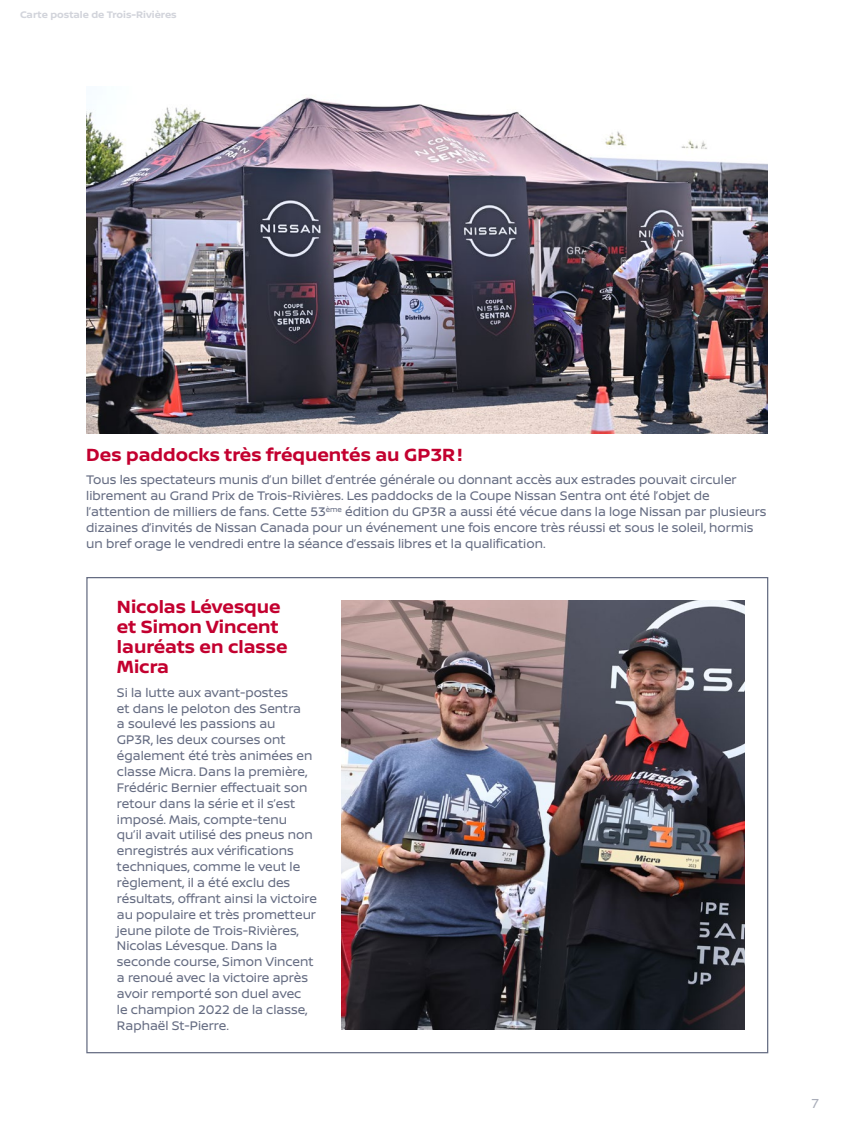
<style>
.page{position:relative;width:854px;height:1139px;background:#fff}
.page>*{position:absolute;margin:0;border:0;box-sizing:border-box;transform-origin:0 0}
.S-titre_3{font:700 18.75px/20px "Nissan Brand";color:#c3002f}
.Texte{font:13.88px "Nissan Brand";color:#a9adb9}
.Légende_photo{font:13.25px/15.9px "Nissan Brand";color:#656c82}
.Ancre_de_texte__suit{font:700 10.12px "Nissan Brand";color:#d2d4db}
</style>
<div class="page">
<img style="left:86px;top:97px;width:681px;height:336px">
<img style="left:341px;top:600px;width:403px;height:429px">
<p class="Ancre_de_texte__suit" style="left:20px;top:7px;width:158px">Carte postale de Trois-Rivières</p>
<p class="S-titre_3" style="left:86px;top:444px;width:377px">Des paddocks très fréquentés au GP3R!</p>
<p class="Légende_photo" style="left:86px;top:471px;width:681px">Tous les spectateurs munis d’un billet d’entrée générale ou donnant accès aux estrades pouvait circuler librement au Grand Prix de Trois-Rivières. Les paddocks de la Coupe Nissan Sentra ont été l’objet de l’attention de milliers de fans. Cette 53<sup>ème</sup> édition du GP3R a aussi été vécue dans la loge Nissan par plusieurs dizaines d’invités de Nissan Canada pour un événement une fois encore très réussi et sous le soleil, hormis un bref orage le vendredi entre la séance d’essais libres et la qualification.</p>
<p class="S-titre_3" style="left:117px;top:596px;width:172px">Nicolas Lévesque et Simon Vincent lauréats en classe<br>Micra</p>
<p class="Légende_photo" style="left:117px;top:683px;width:201px">Si la lutte aux avant-postes<br>et dans le peloton des Sentra<br>a soulevé les passions au<br>GP3R, les deux courses ont également été très animées en classe Micra. Dans la première,<br>Frédéric Bernier effectuait son retour dans la série et il s’est imposé. Mais, compte-tenu<br>qu’il avait utilisé des pneus non enregistrés aux vérifications techniques, comme le veut le règlement, il a été exclu des résultats, offrant ainsi la victoire au populaire et très prometteur jeune pilote de Trois-Rivières,<br>Nicolas Lévesque. Dans la seconde course, Simon Vincent a renoué avec la victoire après avoir remporté son duel avec<br>le champion 2022 de la classe,<br>Raphaël St-Pierre.</p>
<p class="Texte" style="left:811px;top:1092px;width:9px">7</p>
</div>
